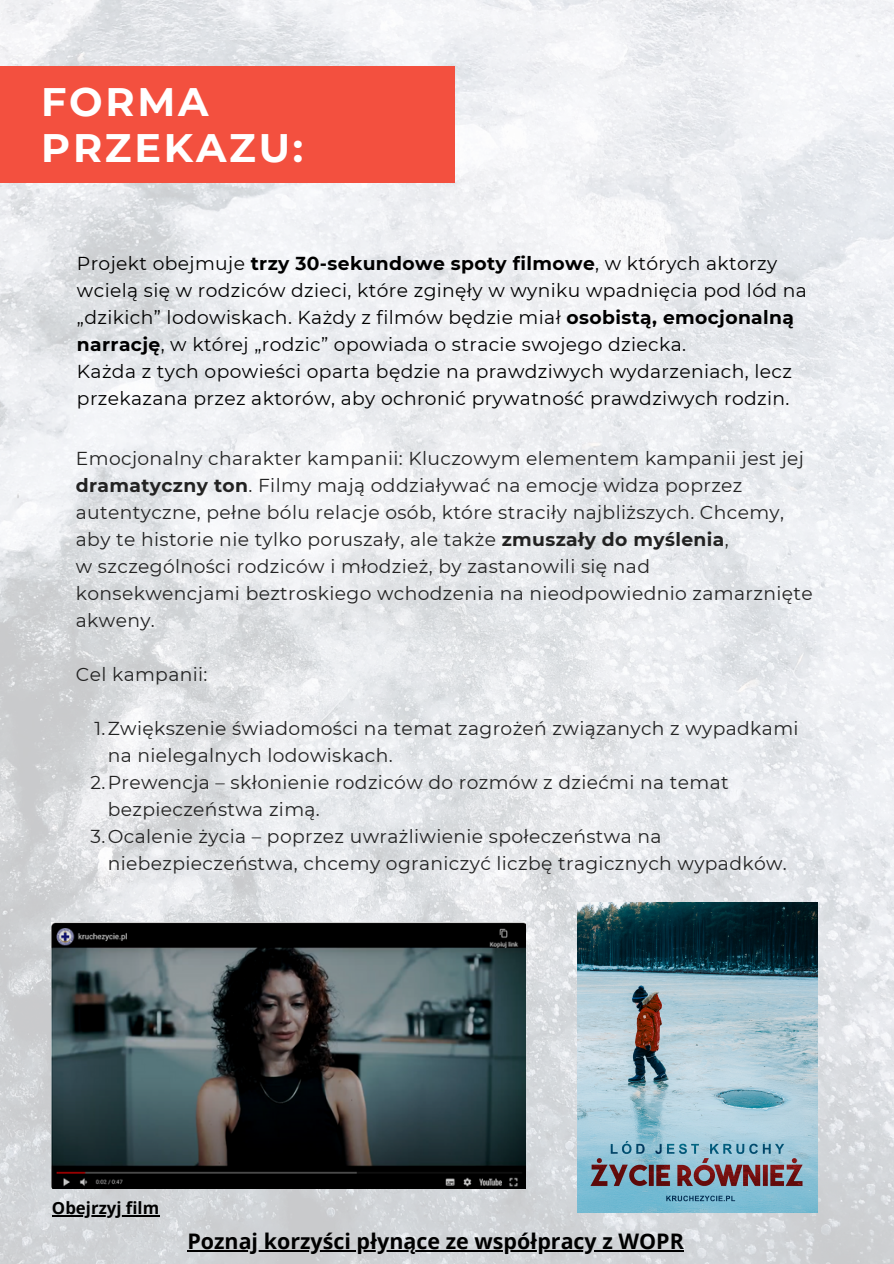
<style>
.page{position:relative;width:894px;height:1264px;background:#fff}
.page>*{position:absolute;margin:0;border:0;box-sizing:border-box;transform-origin:0 0}
.t1{font:700 39.75px/46.2px "Montserrat";letter-spacing:.07em;color:#fff}
.t2{font:700 21.45px "Open Sans";color:#000}
.t3{font:18.75px/27px "Montserrat";letter-spacing:.02em;color:#222}
.t4{font:18.75px/27px "Montserrat";letter-spacing:.02em;color:#000}
.t5{font:700 16.8px "Open Sans";color:#000}
.s1{font-weight:700}
</style>
<div class="page">
<img style="left:0;top:0;width:893px;height:1263px">
<div style="left:0;top:67px;width:454px;height:116px;background:#f3503f"></div>
<img style="left:52px;top:922px;width:474px;height:266px">
<img style="left:577px;top:902px;width:240px;height:310px">
<hr style="left:187px;top:1250px;width:496px;height:1px;background:#000">
<hr style="left:52px;top:1215px;width:107px;height:1px;background:#000">
<p class="t1" style="left:41px;top:78px;width:263px">FORMA<br>PRZEKAZU:</p>
<p class="t4" style="left:77px;top:249px;width:731px">Projekt obejmuje <span class="s1">trzy 30-sekundowe spoty filmowe</span>, w których aktorzy wcielą się w rodziców dzieci, które zginęły w wyniku wpadnięcia pod lód na „dzikich” lodowiskach. Każdy z filmów będzie miał <span class="s1">osobistą, emocjonalną narrację</span>, w której „rodzic” opowiada o stracie swojego dziecka.<br>Każda z tych opowieści oparta będzie na prawdziwych wydarzeniach, lecz przekazana przez aktorów, aby ochronić prywatność prawdziwych rodzin.</p>
<h3 class="t3" style="left:76px;top:444px;width:738px">Emocjonalny charakter kampanii: Kluczowym elementem kampanii jest jej <span class="s1">dramatyczny ton</span>. Filmy mają oddziaływać na emocje widza poprzez autentyczne, pełne bólu relacje osób, które straciły najbliższych. Chcemy, aby te historie nie tylko poruszały, ale także <span class="s1">zmuszały do myślenia</span>,<br>w szczególności rodziców i młodzież, by zastanowili się nad konsekwencjami beztroskiego wchodzenia na nieodpowiednio zamarznięte akweny.</h3>
<h3 class="t3" style="left:76px;top:660px;width:133px">Cel kampanii:</h3>
<h3 class="t3" style="left:108px;top:714px;width:692px;text-indent:-13px">1.Zwiększenie świadomości na temat zagrożeń związanych z wypadkami na nielegalnych lodowiskach.</h3>
<p class="t3" style="left:108px;top:768px;width:622px;text-indent:-17px">2.Prewencja – skłonienie rodziców do rozmów z dziećmi na temat bezpieczeństwa zimą.</p>
<p class="t3" style="left:108px;top:822px;width:680px;text-indent:-17px">3.Ocalenie życia – poprzez uwrażliwienie społeczeństwa na niebezpieczeństwa, chcemy ograniczyć liczbę tragicznych wypadków.</p>
<p class="t5" style="left:52px;top:1196px;width:109px">Obejrzyj film</p>
<p class="t2" style="left:187px;top:1226px;width:498px">Poznaj korzyści płynące ze współpracy z WOPR</p>
</div>
